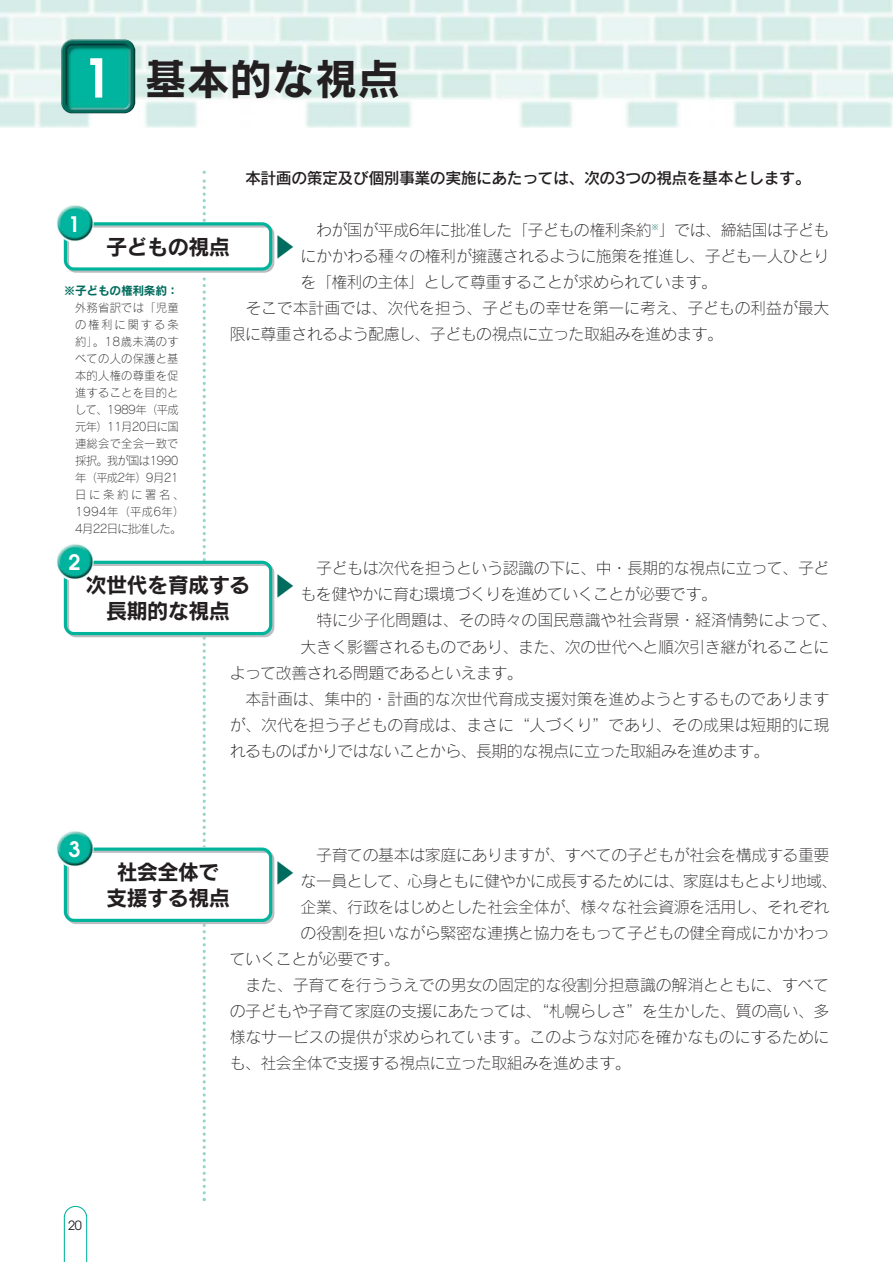
<style>
.page{position:relative;width:893px;height:1262px;background:#fff}
.page>*{position:absolute;margin:0;border:0;box-sizing:border-box;transform-origin:0 0}
.t1{font:42.6px "Rodin CID B";color:#231f20}
.t2{font:21.3px/25.5px "Rodin CID B";letter-spacing:-.035em;color:#231f20;text-align:center}
.t3{font:600 21.3px "Avant Garde";color:#fff}
.t4{font:15.9px/26.1px "Rodin CID L";letter-spacing:-.025em;color:#231f20}
.t5{font:15.9px "Rodin CID DB";letter-spacing:-.035em;color:#231f20}
.t6{font:12.75px "Avant Garde";color:#231f20}
.t7{font:11.7px/17px "Rodin CID L";letter-spacing:.015em;color:#231f20}
.t8{font:11.7px "Rodin CID B";letter-spacing:-.02em;color:#006c5d}
.s1{font-family:"Avant Garde";font-weight:600;font-size:53.1px;color:#fff}
</style>
<div class="page">
<img style="left:0;top:0;width:892px;height:128px">
<img style="left:61px;top:39px;width:74px;height:74px">
<img style="left:55px;top:829px;width:39px;height:38px;border-radius:50%">
<img style="left:55px;top:542px;width:39px;height:39px;border-radius:50%">
<img style="left:55px;top:204px;width:39px;height:38px;border-radius:50%">
<svg style="left:64px;top:171px;width:211px;height:1090px"></svg>
<h1 class="t1" style="left:83px;top:63px;width:318px"><span class="s1">1</span> 基本的な視点</h1>
<p class="t5" style="left:245px;top:172px;width:567px">本計画の策定及び個別事業の実施にあたっては、次の3つの視点を基本とします。</p>
<p class="t4" style="left:316px;top:219px;width:515px">わが国が平成6年に批准した「子どもの権利条約<sup>※</sup>」では、締結国は子ども</p>
<p class="t4" style="left:300px;top:245px;width:530px">にかかわる種々の権利が擁護されるように施策を推進し、子ども一人ひとり</p>
<p class="t4" style="left:300px;top:271px;width:418px">を「権利の主体」として尊重することが求められています。</p>
<p class="t4" style="left:245px;top:297px;width:585px">そこで本計画では、次代を担う、子どもの幸せを第一に考え、子どもの利益が最大</p>
<p class="t4" style="left:230px;top:323px;width:495px">限に尊重されるよう配慮し、子どもの視点に立った取組みを進めます。</p>
<h2 class="t3" style="left:68px;top:216px;width:13px">1</h2>
<h2 class="t2" style="left:106px;top:237px;width:125px">子どもの視点</h2>
<p class="t8" style="left:64px;top:286px;width:116px">※子どもの権利条約：</p>
<p class="t7" style="left:75px;top:300px;width:111px">外務省訳では「児童の権利に関する条約」。18歳未満のすべての人の保護と基本的人権の尊重を促進することを目的として、1989年（平成元年）11月20日に国連総会で全会一致で採択。我が国は1990年（平成2年）9月21日に条約に署名、<br>1994年（平成6年）<br>4月22日に批准した。</p>
<h2 class="t3" style="left:68px;top:554px;width:13px">2</h2>
<p class="t4" style="left:300px;top:557px;width:530px;text-indent:16px">子どもは次代を担うという認識の下に、中・長期的な視点に立って、子どもを健やかに育む環境づくりを進めていくことが必要です。</p>
<p class="t4" style="left:316px;top:609px;width:522px">特に少子化問題は、その時々の国民意識や社会背景・経済情勢によって、</p>
<p class="t4" style="left:300px;top:635px;width:530px">大きく影響されるものであり、また、次の世代へと順次引き継がれることに</p>
<p class="t4" style="left:230px;top:661px;width:295px">よって改善される問題であるといえます。</p>
<p class="t4" style="left:245px;top:687px;width:585px">本計画は、集中的・計画的な次世代育成支援対策を進めようとするものであります</p>
<p class="t4" style="left:230px;top:714px;width:601px">が、次代を担う子どもの育成は、まさに“人づくり”であり、その成果は短期的に現</p>
<p class="t4" style="left:230px;top:740px;width:541px">れるものばかりではないことから、長期的な視点に立った取組みを進めます。</p>
<h2 class="t2" style="left:85px;top:575px;width:166px">次世代を育成する長期的な視点</h2>
<h2 class="t3" style="left:68px;top:841px;width:13px">3</h2>
<p class="t4" style="left:316px;top:844px;width:515px">子育ての基本は家庭にありますが、すべての子どもが社会を構成する重要</p>
<p class="t4" style="left:300px;top:870px;width:538px">な一員として、心身ともに健やかに成長するためには、家庭はもとより地域、</p>
<p class="t4" style="left:300px;top:896px;width:530px">企業、行政をはじめとした社会全体が、様々な社会資源を活用し、それぞれ</p>
<p class="t4" style="left:300px;top:922px;width:530px">の役割を担いながら緊密な連携と協力をもって子どもの健全育成にかかわっ</p>
<p class="t4" style="left:230px;top:948px;width:171px">ていくことが必要です。</p>
<p class="t4" style="left:245px;top:974px;width:585px">また、子育てを行ううえでの男女の固定的な役割分担意識の解消とともに、すべて</p>
<p class="t4" style="left:230px;top:1000px;width:601px">の子どもや子育て家庭の支援にあたっては、“札幌らしさ”を生かした、質の高い、多</p>
<p class="t4" style="left:230px;top:1026px;width:601px">様なサービスの提供が求められています。このような対応を確かなものにするために</p>
<p class="t4" style="left:230px;top:1052px;width:402px">も、社会全体で支援する視点に立った取組みを進めます。</p>
<h2 class="t2" style="left:106px;top:862px;width:125px">社会全体で支援する視点</h2>
<p class="t6" style="left:68px;top:1220px;width:15px">20</p>
</div>
